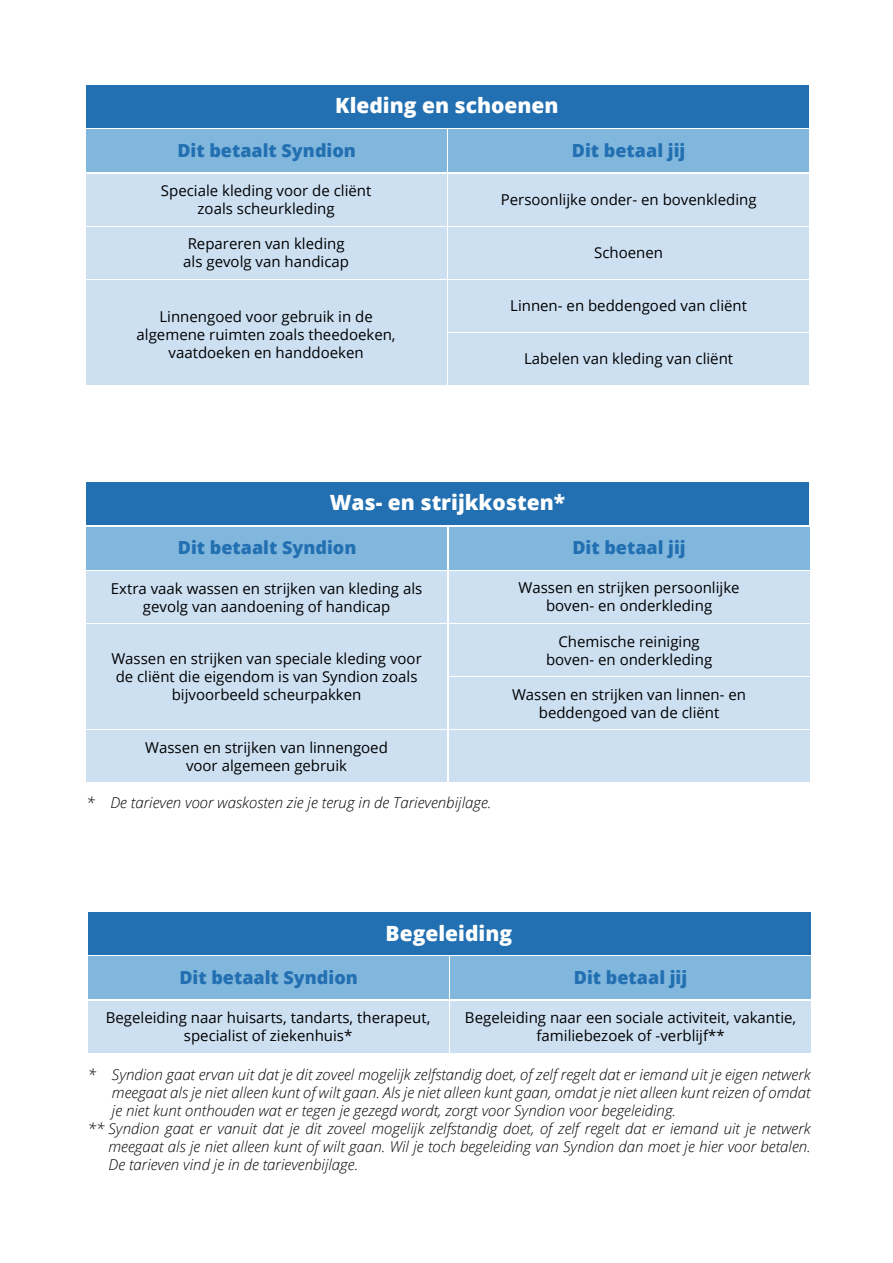
<style>
.page{position:relative;width:893px;height:1263px;background:#fff}
.page>*{position:absolute;margin:0;border:0;box-sizing:border-box;transform-origin:0 0}
.t1{font:800 21px "Open Sans";color:#fff}
.t2{font:800 18px "Open Sans";color:#2270b1}
.t3{font:15px/18px "Open Sans";color:#000;text-align:center}
.t4{font:italic 300 15px "Open Sans";color:#000}
</style>
<div class="page">
<div style="left:86px;top:85px;width:723px;height:43px;background:#2270b1"></div>
<div style="left:86px;top:130px;width:360px;height:42px;background:#81b6dd"></div>
<div style="left:86px;top:174px;width:360px;height:51px;background:#cde0f2"></div>
<div style="left:86px;top:227px;width:360px;height:52px;background:#cde0f2"></div>
<div style="left:86px;top:281px;width:360px;height:104px;background:#cde0f2"></div>
<div style="left:448px;top:174px;width:361px;height:51px;background:#cde0f2"></div>
<div style="left:448px;top:227px;width:361px;height:52px;background:#cde0f2"></div>
<div style="left:448px;top:281px;width:361px;height:51px;background:#cde0f2"></div>
<div style="left:448px;top:334px;width:361px;height:51px;background:#cde0f2"></div>
<div style="left:448px;top:130px;width:361px;height:42px;background:#81b6dd"></div>
<div style="left:86px;top:482px;width:723px;height:43px;background:#2270b1"></div>
<div style="left:86px;top:527px;width:361px;height:42px;background:#81b6dd"></div>
<div style="left:86px;top:571px;width:361px;height:51px;background:#cde0f2"></div>
<div style="left:86px;top:625px;width:361px;height:104px;background:#cde0f2"></div>
<div style="left:86px;top:731px;width:361px;height:51px;background:#cde0f2"></div>
<div style="left:449px;top:571px;width:360px;height:51px;background:#cde0f2"></div>
<div style="left:449px;top:625px;width:360px;height:51px;background:#cde0f2"></div>
<div style="left:449px;top:678px;width:360px;height:51px;background:#cde0f2"></div>
<div style="left:449px;top:731px;width:360px;height:51px;background:#cde0f2"></div>
<div style="left:449px;top:527px;width:360px;height:42px;background:#81b6dd"></div>
<div style="left:88px;top:912px;width:723px;height:42px;background:#2270b1"></div>
<div style="left:88px;top:957px;width:360px;height:42px;background:#81b6dd"></div>
<div style="left:88px;top:1001px;width:360px;height:51px;background:#cde0f2"></div>
<div style="left:450px;top:1001px;width:361px;height:51px;background:#cde0f2"></div>
<div style="left:450px;top:957px;width:361px;height:42px;background:#81b6dd"></div>
<h1 class="t1" style="left:335px;top:90px;width:225px">Kleding en schoenen</h1>
<p class="t2" style="left:177px;top:136px;width:180px">Dit betaalt Syndion</p>
<p class="t3" style="left:161px;top:181px;width:212px">Speciale kleding voor de cliënt zoals scheurkleding</p>
<p class="t3" style="left:183px;top:234px;width:167px;text-align:left">Repareren van kleding als gevolg van handicap</p>
<p class="t3" style="left:137px;top:307px;width:261px">Linnengoed voor gebruik in de algemene ruimten zoals theedoeken, vaatdoeken en handdoeken</p>
<p class="t2" style="left:572px;top:136px;width:115px">Dit betaal jij</p>
<p class="t3" style="left:501px;top:190px;width:257px">Persoonlijke onder- en bovenkleding</p>
<p class="t3" style="left:594px;top:243px;width:70px">Schoenen</p>
<p class="t3" style="left:510px;top:296px;width:238px">Linnen- en beddengoed van cliënt</p>
<p class="t3" style="left:524px;top:349px;width:211px">Labelen van kleding van cliënt</p>
<h1 class="t1" style="left:330px;top:487px;width:237px">Was- en strijkkosten*</h1>
<p class="t2" style="left:178px;top:534px;width:180px">Dit betaalt Syndion</p>
<p class="t3" style="left:111px;top:579px;width:313px">Extra vaak wassen en strijken van kleding als gevolg van aandoening of handicap</p>
<p class="t2" style="left:572px;top:534px;width:115px">Dit betaal jij</p>
<p class="t3" style="left:519px;top:578px;width:223px">Wassen en strijken persoonlijke boven- en onderkleding</p>
<p class="t3" style="left:546px;top:632px;width:168px">Chemische reiniging boven- en onderkleding</p>
<p class="t3" style="left:512px;top:685px;width:236px">Wassen en strijken van linnen- en beddengoed van de cliënt</p>
<p class="t3" style="left:111px;top:649px;width:312px">Wassen en strijken van speciale kleding voor de cliënt die eigendom is van Syndion zoals bijvoorbeeld scheurpakken</p>
<p class="t3" style="left:145px;top:738px;width:244px">Wassen en strijken van linnengoed voor algemeen gebruik</p>
<p class="t4" style="left:86px;top:792px;width:407px">* De tarieven voor waskosten zie je terug in de Tarievenbijlage.</p>
<h1 class="t1" style="left:386px;top:918px;width:128px">Begeleiding</h1>
<p class="t2" style="left:179px;top:963px;width:180px">Dit betaalt Syndion</p>
<p class="t3" style="left:106px;top:1008px;width:326px">Begeleiding naar huisarts, tandarts, therapeut, specialist of ziekenhuis*</p>
<p class="t3" style="left:465px;top:1008px;width:333px">Begeleiding naar een sociale activiteit, vakantie, familiebezoek of -verblijf**</p>
<p class="t2" style="left:574px;top:963px;width:115px">Dit betaal jij</p>
<p class="t4" style="left:88px;top:1064px;width:724px">* Syndion gaat ervan uit dat je dit zoveel mogelijk zelfstandig doet, of zelf regelt dat er iemand uit je eigen netwerk</p>
<p class="t4" style="left:112px;top:1082px;width:700px">meegaat als je niet alleen kunt of wilt gaan. Als je niet alleen kunt gaan, omdat je niet alleen kunt reizen of omdat</p>
<p class="t4" style="left:112px;top:1100px;width:566px">je niet kunt onthouden wat er tegen je gezegd wordt, zorgt voor Syndion voor begeleiding.</p>
<p class="t4" style="left:88px;top:1118px;width:724px">** Syndion gaat er vanuit dat je dit zoveel mogelijk zelfstandig doet, of zelf regelt dat er iemand uit je netwerk</p>
<p class="t4" style="left:108px;top:1136px;width:704px">meegaat als je niet alleen kunt of wilt gaan. Wil je toch begeleiding van Syndion dan moet je hier voor betalen.</p>
<p class="t4" style="left:108px;top:1154px;width:251px">De tarieven vind je in de tarievenbijlage.</p>
</div>
